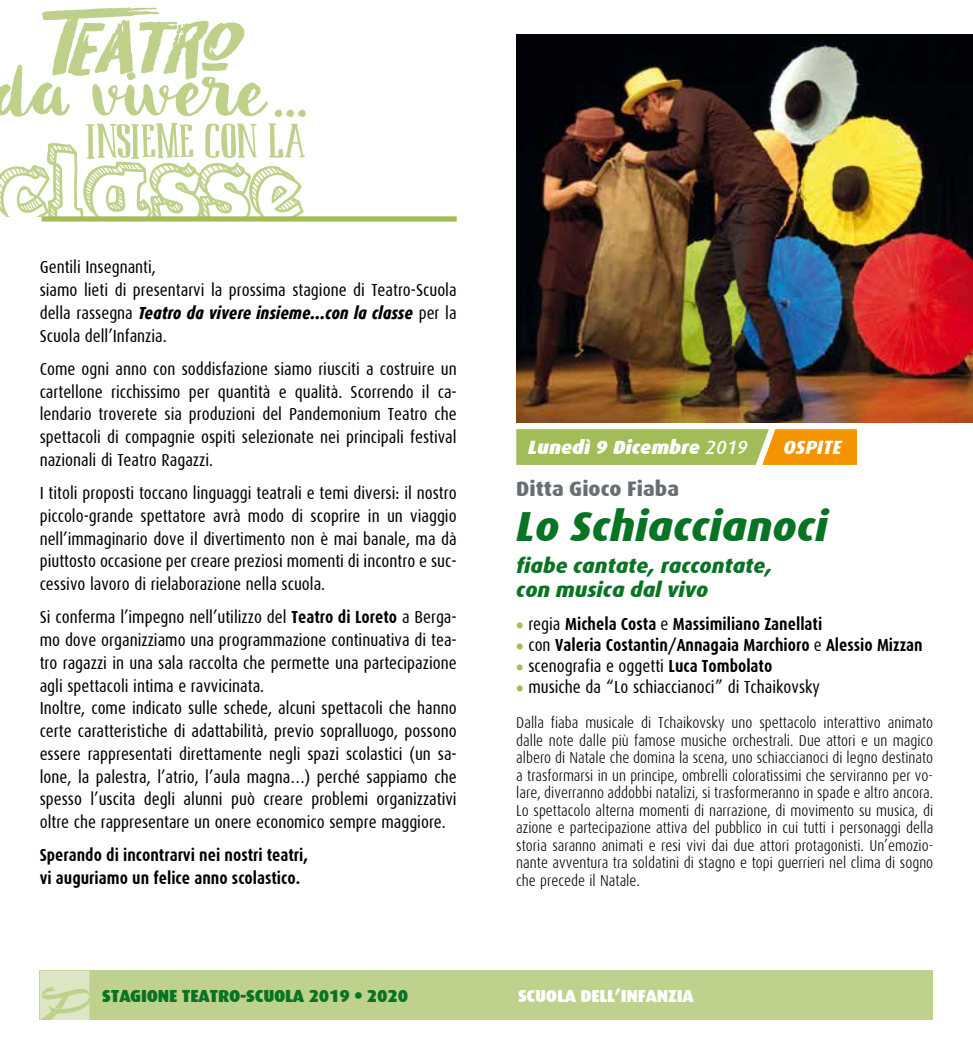
<style>
.page{position:relative;width:973px;height:1042px;background:#fff}
.page>*{position:absolute;margin:0;border:0;box-sizing:border-box;transform-origin:0 0}
.t1{font:italic 800 42px "Dax";color:#087323}
.t2{font:italic 800 21px/24.5px "Dax";color:#087323}
.t3{font:800 21px "Dax";color:#676d71}
.t4{font:italic 900 19.25px "Dax";color:#fff}
.t5{font:italic 800 19.25px "Dax";color:#fff}
.t6{font:17.5px/22.8px "Dax Condensed";color:#000}
.t7{font:700 17.5px/22.8px "Dax Condensed";color:#000}
.t8{font:900 17.5px "Dax";letter-spacing:-.015em;color:#087323}
.t9{font:900 17.5px "Dax";letter-spacing:-.015em;color:#fff}
.t10{font:300 15.75px/17.5px "Dax Condensed";color:#000;text-align:justify}
.s1{font-weight:700;font-style:italic;font-stretch:expanded}
.s2{font-weight:700}
.s3{font-weight:500}
.s4{font-family:"Dax";font-weight:800;color:#a2bd58}
.s5{font-weight:400}
</style>
<div class="page">
<div style="left:40px;top:970px;width:893px;height:50px;background:#bed18d"></div>
<img style="left:516px;top:35px;width:456px;height:388px">
<svg style="left:40px;top:970px;width:49px;height:50px"></svg>
<svg style="left:516px;top:429px;width:340px;height:36px;background:#b9b445"></svg>
<div style="left:42px;top:216px;width:414px;height:6px;background:#a2bd58"></div>
<svg style="left:0;top:123px;width:305px;height:93px"></svg>
<svg style="left:0;top:7px;width:306px;height:110px"></svg>
<p class="t6" style="left:40px;top:256px;width:418px">Gentili Insegnanti,<br>siamo lieti di presentarvi la prossima stagione di Teatro-Scuola della rassegna <span class="s1">Teatro da vivere insieme…con la classe</span> per la Scuola dell’Infanzia.</p>
<p class="t6" style="left:40px;top:358px;width:418px;text-align:justify">Come ogni anno con soddisfazione siamo riusciti a costruire un cartellone ricchissimo per quantità e qualità. Scorrendo il ca&shy;lendario troverete sia produzioni del Pandemonium Teatro che spettacoli di compagnie ospiti selezionate nei principali festival nazionali di Teatro Ragazzi.</p>
<p class="t6" style="left:40px;top:482px;width:418px;text-align:justify">I titoli proposti toccano linguaggi teatrali e temi diversi: il nostro piccolo-grande spettatore avrà modo di scoprire in un viaggio nell’immaginario dove il divertimento non è mai banale, ma dà piuttosto occasione per creare preziosi momenti di incontro e suc&shy;cessivo lavoro di rielaborazione nella scuola.</p>
<p class="t6" style="left:40px;top:606px;width:418px">Si conferma l’impegno nell’utilizzo del <span class="s2">Teatro di Loreto</span> a Berga&shy;mo dove organizziamo una programmazione continuativa di tea&shy;tro ragazzi in una sala raccolta che permette una partecipazione agli spettacoli intima e ravvicinata.<br>Inoltre, come indicato sulle schede, alcuni spettacoli che hanno certe caratteristiche di adattabilità, previo sopralluogo, possono essere rappresentati direttamente negli spazi scolastici (un sa&shy;lone, la palestra, l’atrio, l’aula magna…) perché sappiamo che spesso l’uscita degli alunni può creare problemi organizzativi oltre che rappresentare un onere economico sempre maggiore.</p>
<p class="t7" style="left:40px;top:844px;width:270px">Sperando di incontrarvi nei nostri teatri, vi auguriamo un felice anno scolastico.</p>
<p class="t8" style="left:102px;top:986px;width:307px">STAGIONE TEATRO-SCUOLA 2019 • 2020</p>
<p class="t4" style="left:528px;top:436px;width:221px">Lunedì 9 Dicembre <span class="s3">2019</span></p>
<p class="t5" style="left:783px;top:436px;width:60px">OSPITE</p>
<p class="t3" style="left:516px;top:476px;width:164px">Ditta Gioco Fiaba</p>
<h1 class="t1" style="left:516px;top:502px;width:313px">Lo Schiaccianoci</h1>
<p class="t2" style="left:516px;top:553px;width:257px">fiabe cantate, raccontate, con musica dal vivo</p>
<p class="t7" style="left:516px;top:613px;width:307px"><span class="s4">•</span> <span class="s5">regia</span> Michela Costa <span class="s5">e</span> Massimiliano Zanellati</p>
<p class="t7" style="left:516px;top:634px;width:408px"><span class="s4">•</span> <span class="s5">con</span> Valeria Costantin/Annagaia Marchioro <span class="s5">e</span> Alessio Mizzan</p>
<p class="t6" style="left:516px;top:655px;width:257px"><span class="s4">•</span> scenografia e oggetti <span class="s2">Luca Tombolato</span></p>
<p class="t6" style="left:516px;top:676px;width:305px"><span class="s4">•</span> musiche da “Lo schiaccianoci” di Tchaikovsky</p>
<p class="t10" style="left:516px;top:714px;width:418px">Dalla fiaba musicale di Tchaikovsky uno spettacolo interattivo animato dalle note dalle più famose musiche orchestrali. Due attori e un magico albero di Natale che domina la scena, uno schiaccianoci di legno destinato a trasformarsi in un principe, ombrelli coloratissimi che serviranno per vo&shy;lare, diverranno addobbi natalizi, si trasformeranno in spade e altro ancora.<br>Lo spettacolo alterna momenti di narrazione, di movimento su musica, di azione e partecipazione attiva del pubblico in cui tutti i personaggi della storia saranno animati e resi vivi dai due attori protagonisti. Un’emozio&shy;nante avventura tra soldatini di stagno e topi guerrieri nel clima di sogno che precede il Natale.</p>
<p class="t9" style="left:518px;top:985px;width:177px">SCUOLA DELL’INFANZIA</p>
</div>
